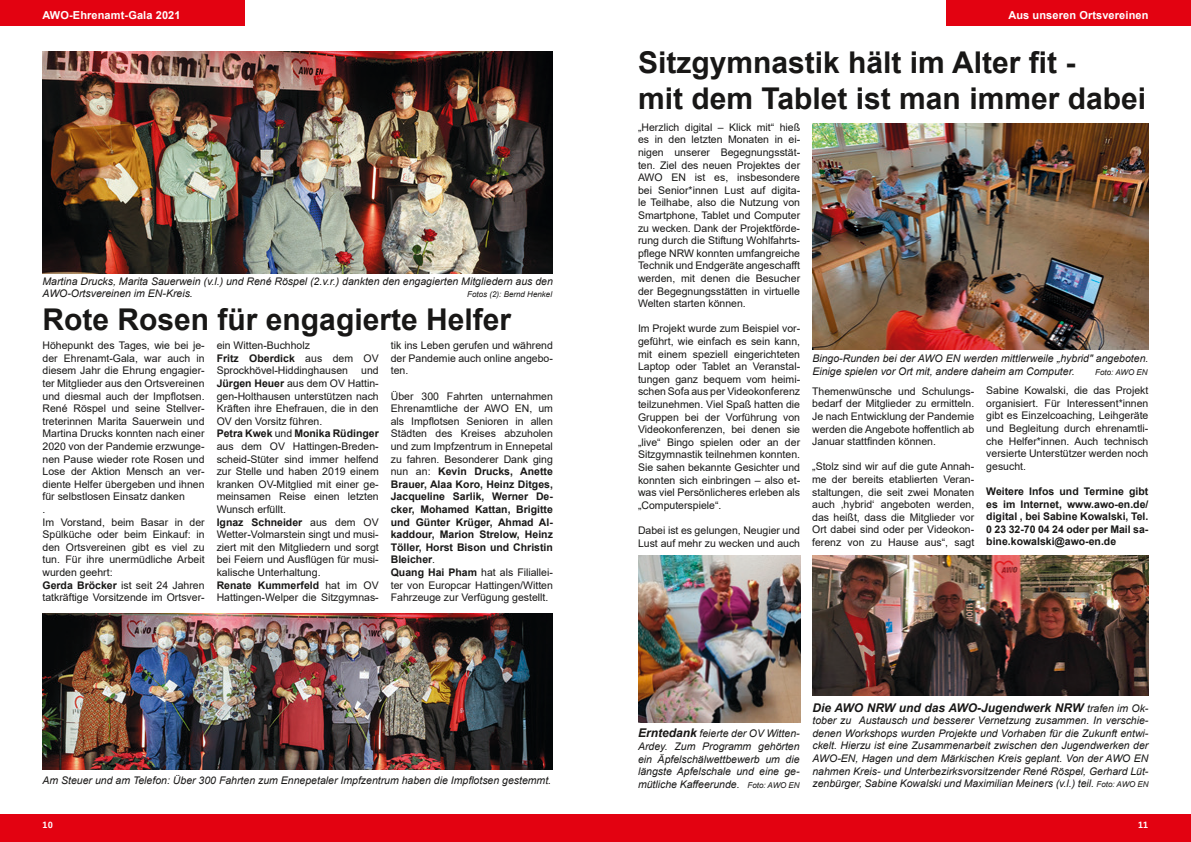
<style>
.page{position:relative;width:1191px;height:842px;background:#fff}
.page>*{position:absolute;margin:0;border:0;box-sizing:border-box;transform-origin:0 0}
.t1{font:700 30px/36px "Arial";color:#181716}
.t2{font:italic 700 12px "Arial";color:#181716}
.t3{font:700 11px "Arial";letter-spacing:.01em;color:#fff}
.t4{font:10.5px/12.6px "Arial";color:#181716;text-align:justify}
.t5{font:italic 10.5px/12.6px "Arial";color:#181716}
.t6{font:700 10.5px/12.6px "Arial";color:#181716;text-align:justify}
.t7{font:700 9px "AWO Fago Office";color:#fff}
.t8{font:italic 8px "Arial";color:#181716}
.s1{font-weight:700}
.s2{font-weight:700;font-size:12px}
.s3{font-size:8px}
.s4{font-weight:400;font-size:10.5px}
</style>
<div class="page">
<div style="left:0;top:814px;width:1191px;height:28px;background:#e30211"></div>
<div style="left:0;top:0;width:245px;height:26px;background:#e30211"></div>
<div style="left:946px;top:0;width:245px;height:26px;background:#e30211"></div>
<img style="left:43px;top:51px;width:510px;height:222px">
<img style="left:43px;top:613px;width:510px;height:157px">
<img style="left:638px;top:556px;width:162px;height:167px">
<img style="left:812px;top:556px;width:336px;height:139px">
<img style="left:812px;top:123px;width:336px;height:227px">
<p class="t3" style="left:43px;top:8px;width:140px">AWO-Ehrenamt-Gala 2021</p>
<p class="t3" style="left:1008px;top:8px;width:142px">Aus unseren Ortsvereinen</p>
<p class="t5" style="left:43px;top:275px;width:512px">Martina Drucks, Marita Sauerwein (v.l.) und René Röspel (2.v.r.) dankten den engagierten Mitgliedern aus den<br>AWO-Ortsvereinen im EN-Kreis.</p>
<p class="t8" style="left:467px;top:289px;width:86px">Fotos (2): Bernd Henkel</p>
<h1 class="t1" style="left:43px;top:302px;width:470px">Rote Rosen für engagierte Helfer</h1>
<p class="t4" style="left:43px;top:339px;width:164px;text-align:left">Höhepunkt des Tages, wie bei je&shy;der Ehrenamt-Gala, war auch in diesem Jahr die Ehrung engagier&shy;ter Mitglieder aus den Ortsvereinen und diesmal auch der Impflotsen.<br>René Röspel und seine Stellver&shy;treterinnen Marita Sauerwein und<br>Martina Drucks konnten nach einer<br>2020 von der Pandemie erzwunge&shy;nen Pause wieder rote Rosen und<br>Lose der Aktion Mensch an ver&shy;diente Helfer übergeben und ihnen für selbstlosen Einsatz danken<br>.<br>Im Vorstand, beim Basar in der<br>Spülküche oder beim Einkauf: in den Ortsvereinen gibt es viel zu tun. Für ihre unermüdliche Arbeit wurden geehrt:<br><span class="s1">Gerda Bröcker</span> ist seit 24 Jahren tatkräftige Vorsitzende im Ortsver-</p>
<p class="t4" style="left:217px;top:339px;width:164px;text-align:left">ein Witten-Buchholz<br><span class="s1">Fritz Oberdick</span> aus dem OV<br>Sprockhövel-Hiddinghausen</p>
<p class="t4" style="left:217px;top:364px;width:164px;text-align:left;text-indent:145px">und<br><span class="s1">Jürgen Heuer</span> aus dem OV Hattin&shy;gen-Holthausen unterstützen nach<br>Kräften ihre Ehefrauen, die in den<br>OV den Vorsitz führen.<br><span class="s1">Petra Kwek</span> und <span class="s1">Monika Rüdinger </span>aus dem OV Hattingen-Breden&shy;scheid-Stüter sind immer helfend zur Stelle und haben 2019 einem kranken OV-Mitglied mit einer ge&shy;meinsamen Reise einen letzten<br>Wunsch erfüllt.<br><span class="s1">Ignaz Schneider</span> aus dem OV<br>Wetter-Volmarstein singt und musi&shy;ziert mit den Mitgliedern und sorgt bei Feiern und Ausflügen für musi&shy;kalische Unterhaltung.<br><span class="s1">Renate Kummerfeld</span> hat im OV<br>Hattingen-Welper die Sitzgymnas-</p>
<p class="t4" style="left:391px;top:339px;width:164px">tik ins Leben gerufen und während der Pandemie auch online angebo&shy;ten.</p>
<p class="t4" style="left:391px;top:390px;width:164px;text-align:left">Über 300 Fahrten unternahmen<br>Ehrenamtliche der AWO EN, um als Impflotsen Senioren in allen<br>Städten des Kreises abzuholen und zum Impfzentrum in Ennepetal zu fahren. Besonderer Dank ging nun an: <span class="s1">Kevin Drucks, Anette<br>Brauer, Alaa Koro, Heinz Ditges,<br>Jacqueline Sarlik, Werner De&shy;cker, Mohamed Kattan, Brigitte und Günter Krüger, Ahmad Al&shy;kaddour, Marion Strelow, Heinz<br>Töller, Horst Bison und Christin<br>Bleicher</span>.<br><span class="s1">Quang Hai Pham</span> hat als Filiallei&shy;ter von Europcar Hattingen/Witten<br>Fahrzeuge zur Verfügung gestellt.</p>
<p class="t5" style="left:43px;top:775px;width:510px">Am Steuer und am Telefon: Über 300 Fahrten zum Ennepetaler Impfzentrum haben die Impflotsen gestemmt.</p>
<h1 class="t1" style="left:638px;top:45px;width:509px">Sitzgymnastik hält im Alter fit -<br>mit dem Tablet ist man immer dabei</h1>
<p class="t4" style="left:638px;top:121px;width:164px">„Herzlich digital – Klick mit“ hieß es in den letzten Monaten in ei&shy;nigen unserer Begegnungsstät&shy;ten. Ziel des neuen Projektes der AWO EN ist es, insbesondere bei Senior*innen Lust auf digita&shy;le Teilhabe, also die Nutzung von Smartphone, Tablet und Computer zu wecken. Dank der Projektförde&shy;rung durch die Stiftung Wohlfahrts&shy;pflege NRW konnten umfangreiche Technik und Endgeräte angeschafft werden, mit denen die Besucher der Begegnungsstätten in virtuelle Welten starten können.</p>
<p class="t4" style="left:638px;top:322px;width:164px">Im Projekt wurde zum Beispiel vor&shy;geführt, wie einfach es sein kann, mit einem speziell eingerichteten Laptop oder Tablet an Veranstal&shy;tungen ganz bequem vom heimi&shy;schen Sofa aus per Videokonferenz teilzunehmen. Viel Spaß hatten die Gruppen bei der Vorführung von Videokonferenzen, bei denen sie „live“ Bingo spielen oder an der Sitzgymnastik teilnehmen konnten.<br>Sie sahen bekannte Gesichter und konnten sich einbringen – also et&shy;was viel Persönlicheres erleben als „Computerspiele“.</p>
<p class="t4" style="left:638px;top:524px;width:164px">Dabei ist es gelungen, Neugier und<br>Lust auf mehr zu wecken und auch</p>
<p class="t5" style="left:812px;top:352px;width:337px">Bingo-Runden bei der AWO EN werden mittlerweile „hybrid" angeboten.<br>Einige spielen vor Ort mit, andere daheim am Computer.</p>
<p class="t8" style="left:1095px;top:367px;width:54px">Foto: AWO EN</p>
<p class="t4" style="left:986px;top:384px;width:164px">Sabine Kowalski, die das Projekt organisiert. Für Interessent*innen gibt es Einzelcoaching, Leihgeräte und Begleitung durch ehrenamtli&shy;che Helfer*innen. Auch technisch versierte Unterstützer werden noch gesucht.</p>
<p class="t6" style="left:986px;top:485px;width:164px">Weitere Infos und Termine gibt es im Internet, www.awo-en.de/ digital , bei Sabine Kowalski, Tel.<br>0 23 32-70 04 24 oder per Mail sa&shy;bine.kowalski@awo-en.de</p>
<p class="t4" style="left:812px;top:385px;width:164px">Themenwünsche und Schulungs&shy;bedarf der Mitglieder zu ermitteln.<br>Je nach Entwicklung der Pandemie werden die Angebote hoffentlich ab Januar stattfinden können.</p>
<p class="t4" style="left:812px;top:460px;width:164px">„Stolz sind wir auf die gute Annah&shy;me der bereits etablierten Veran&shy;staltungen, die seit zwei Monaten auch ‚hybrid‘ angeboten werden, das heißt, dass die Mitglieder vor Ort dabei sind oder per Videokon&shy;ferenz von zu Hause aus“, sagt</p>
<p class="t5" style="left:638px;top:727px;width:163px;text-align:justify"><span class="s2">Erntedank</span> feierte der OV Witten-Ardey. Zum Programm gehörten ein Äpfelschälwettbewerb um die längste Apfelschale und eine ge&shy;mütliche Kaffeerunde. <span class="s3">Foto: AWO EN</span></p>
<p class="t2" style="left:812px;top:699px;width:337px">Die AWO NRW und das AWO-Jugendwerk NRW <span class="s4">trafen im Ok-</span></p>
<p class="t5" style="left:812px;top:714px;width:337px;text-align:justify">tober zu Austausch und besserer Vernetzung zusammen. In verschie&shy;denen Workshops wurden Projekte und Vorhaben für die Zukunft entwi&shy;ckelt. Hierzu ist eine Zusammenarbeit zwischen den Jugendwerken der AWO-EN, Hagen und dem Märkischen Kreis geplant. Von der AWO EN nahmen Kreis- und Unterbezirksvorsitzender René Röspel, Gerhard Lüt&shy;zenbürger, Sabine Kowalski und Maximilian Meiners (v.l.) teil. <span class="s3">Foto: AWO EN</span></p>
<p class="t7" style="left:43px;top:819px;width:12px">10</p>
<p class="t7" style="left:1138px;top:819px;width:12px">11</p>
</div>
